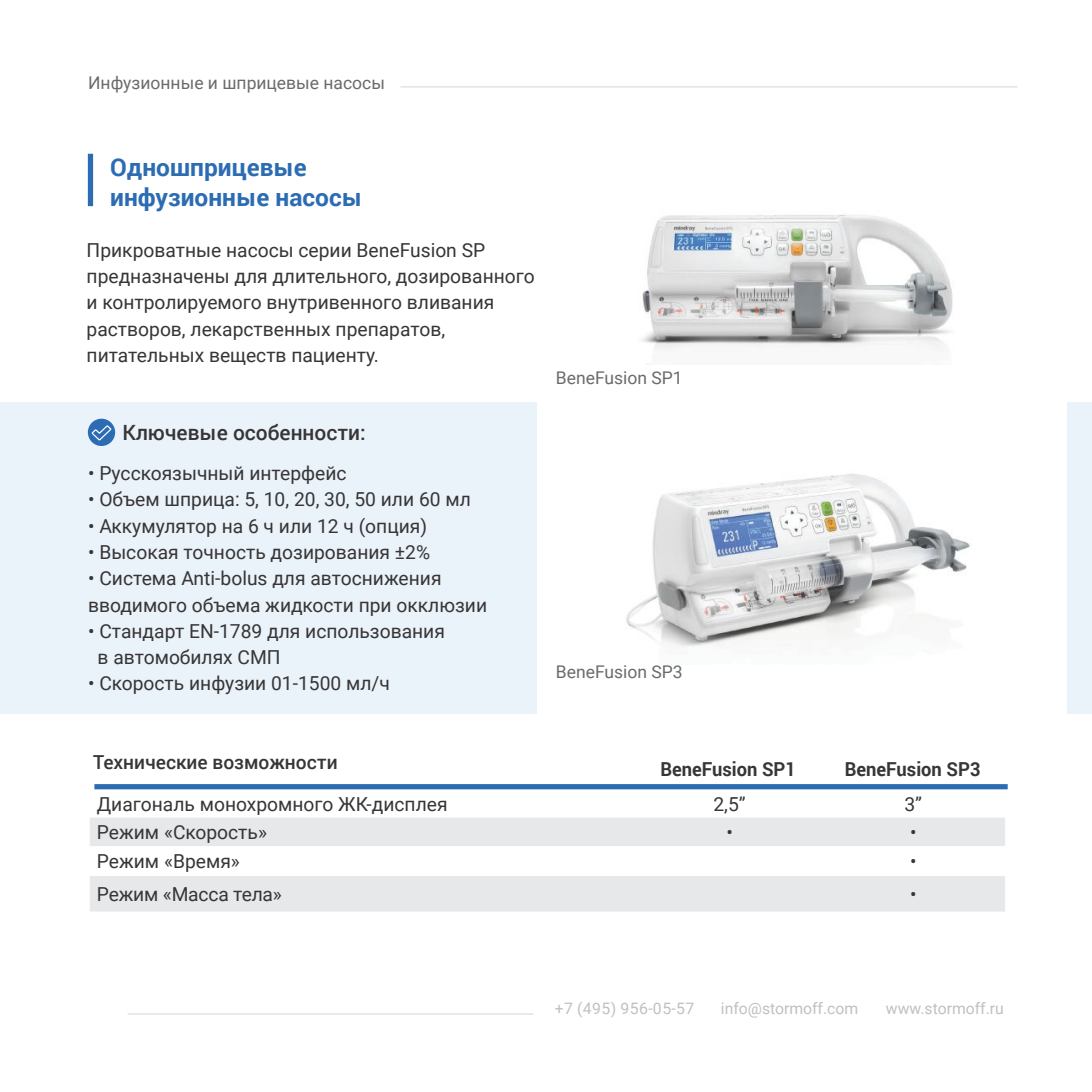
<style>
.page{position:relative;width:1092px;height:1092px;background:#fff}
.page>*{position:absolute;margin:0;border:0;box-sizing:border-box;transform-origin:0 0}
.t1{font:700 24.5px/29.8px "Roboto";color:#2c6cb3}
.t2{font:500 21px "Roboto";color:#373535}
.t3{font:19.25px/26.2px "Roboto";color:#373535}
.t4{font:700 19.25px "Roboto";color:#373535;scale:.95 1}
.t5{font:500 19.25px "Roboto";color:#373535}
.t6{font:17.5px "Roboto";color:#6a6b6d}
.t7{font:15.75px "Roboto";color:#bec0c2}
.t8{font:15.75px "Roboto";letter-spacing:.035em;color:#bec0c2}
</style>
<div class="page">
<hr style="left:128px;top:1013px;width:405px;height:1px;background:#e7e8e9">
<svg style="left:90px;top:818px;width:914px;height:93px;fill:#e7e8e9"></svg>
<div style="left:94px;top:784px;width:913px;height:5px;background:#2c6cb3"></div>
<div style="left:0;top:402px;width:536px;height:312px;background:#eaf2fa"></div>
<div style="left:88px;top:154px;width:5px;height:52px;background:#2c6cb3"></div>
<img style="left:641px;top:214px;width:312px;height:151px">
<img style="left:626px;top:474px;width:344px;height:173px">
<div style="left:88px;top:418px;width:27px;height:28px;background:#2c6cb3;border-radius:50%"></div>
<svg style="left:90px;top:424px;width:22px;height:17px"></svg>
<hr style="left:400px;top:86px;width:617px;height:2px;background:#e7e8e9">
<div style="left:1067px;top:402px;width:24px;height:312px;background:#eaf2fa"></div>
<p class="t6" style="left:88px;top:70px;width:298px">Инфузионные и шприцевые насосы</p>
<p class="t1" style="left:110px;top:152px;width:253px">Одношприцевые инфузионные насосы</p>
<p class="t3" style="left:87px;top:236px;width:449px">Прикроватные насосы серии BeneFusion SP предназначены для длительного, дозированного и контролируемого внутривенного вливания растворов, лекарственных препаратов, питательных веществ пациенту.</p>
<p class="t2" style="left:123px;top:418px;width:245px">Ключевые особенности:</p>
<p class="t3" style="left:88px;top:459px;width:260px">• Русскоязычный интерфейс</p>
<p class="t3" style="left:88px;top:485px;width:384px">• Объем шприца: 5, 10, 20, 30, 50 или 60 мл</p>
<p class="t3" style="left:88px;top:512px;width:340px">• Аккумулятор на 6 ч или 12 ч (опция)</p>
<p class="t3" style="left:88px;top:538px;width:343px">• Высокая точность дозирования ±2%</p>
<p class="t3" style="left:88px;top:564px;width:400px">• Система Anti-bolus для автоснижения вводимого объема жидкости при окклюзии</p>
<p class="t3" style="left:98px;top:617px;width:349px;text-indent:-10px">• Стандарт EN-1789 для использования в автомобилях СМП</p>
<p class="t3" style="left:88px;top:669px;width:303px">• Скорость инфузии 01-1500 мл/ч</p>
<p class="t6" style="left:556px;top:365px;width:128px">BeneFusion SP1</p>
<p class="t6" style="left:556px;top:659px;width:128px">BeneFusion SP3</p>
<p class="t5" style="left:93px;top:748px;width:246px">Технические возможности</p>
<p class="t3" style="left:97px;top:789px;width:352px">Диагональ монохромного ЖК-дисплея</p>
<p class="t3" style="left:713px;top:789px;width:34px">2,5”</p>
<p class="t3" style="left:904px;top:789px;width:19px">3”</p>
<p class="t3" style="left:97px;top:818px;width:172px">Режим «Скорость»</p>
<p class="t3" style="left:726px;top:818px;width:8px">•</p>
<p class="t3" style="left:909px;top:818px;width:8px">•</p>
<p class="t3" style="left:97px;top:847px;width:145px">Режим «Время»</p>
<p class="t3" style="left:909px;top:847px;width:8px">•</p>
<p class="t3" style="left:97px;top:880px;width:187px">Режим «Масса тела»</p>
<p class="t3" style="left:909px;top:880px;width:8px">•</p>
<p class="t4" style="left:660px;top:755px;width:144px">BeneFusion SP1</p>
<p class="t4" style="left:844px;top:755px;width:144px">BeneFusion SP3</p>
<p class="t8" style="left:555px;top:997px;width:141px">+7 (495) 956-05-57</p>
<p class="t7" style="left:720px;top:997px;width:139px">info@stormoff.com</p>
<p class="t7" style="left:885px;top:997px;width:119px">www.stormoff.ru</p>
</div>
